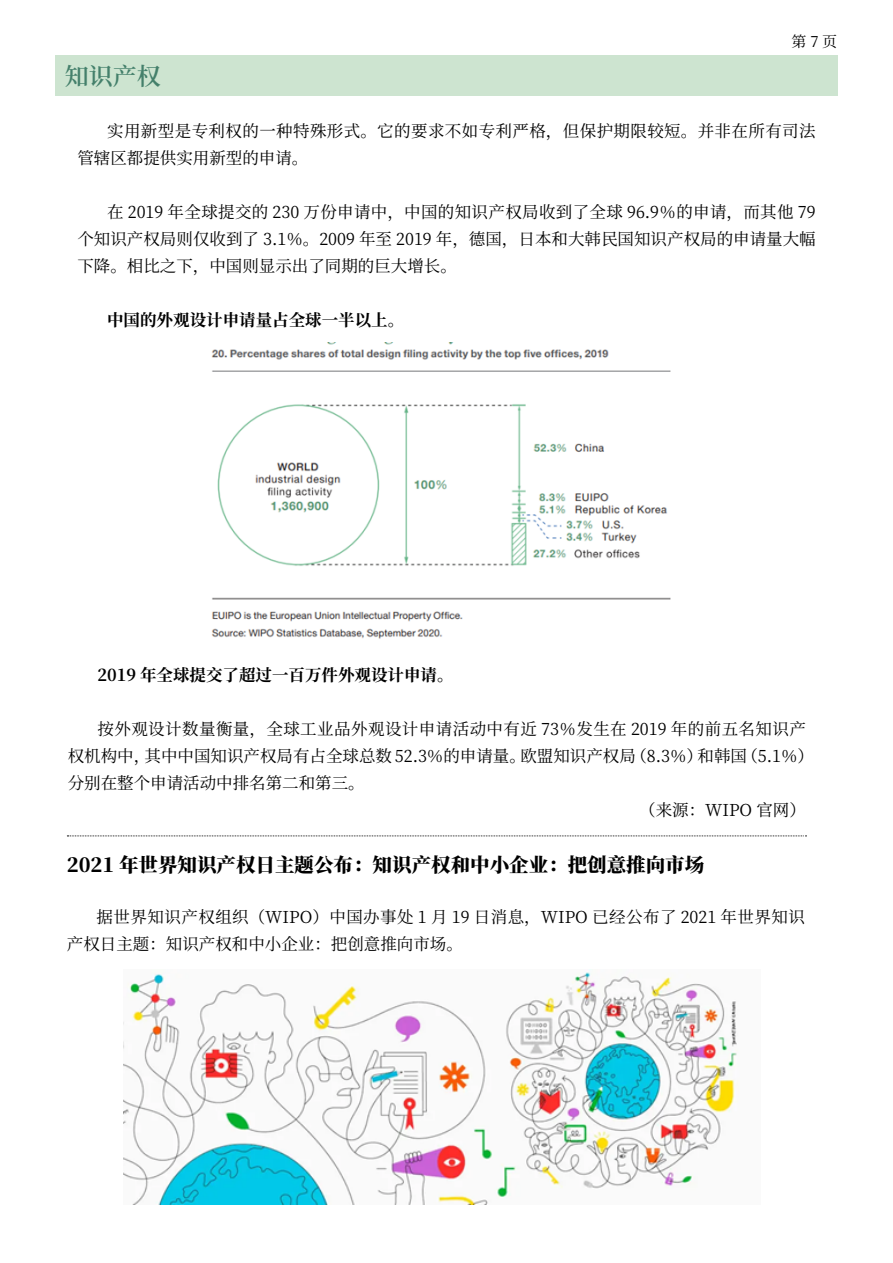
<style>
.page{position:relative;width:893px;height:1263px;background:#fff}
.page>*{position:absolute;margin:0;border:0;box-sizing:border-box;transform-origin:0 0}
.t1{font:600 24px "Source Han Serif CN";color:#44806b}
.t2{font:800 19.5px "Source Han Serif CN";color:#000}
.t3{font:16.5px/27px "Source Han Serif CN";color:#000;text-align:justify}
.t4{font:16.5px/27px "Source Han Serif CN";letter-spacing:.025em;color:#000}
.t5{font:700 16.5px "Source Han Serif CN";color:#000}
.t6{font:15px "Source Han Serif CN";color:#000}
</style>
<div class="page">
<div style="left:55px;top:55px;width:782px;height:41px;background:#cde4d0"></div>
<img style="left:211px;top:342px;width:460px;height:297px">
<img style="left:124px;top:972px;width:614px;height:232px">
<svg style="left:67px;top:835px;width:739px;height:1px"></svg>
<p class="t6" style="left:791px;top:33px;width:47px">第 7 页</p>
<h1 class="t1" style="left:65px;top:62px;width:98px">知识产权</h1>
<p class="t4" style="left:77px;top:118px;width:740px;text-indent:30px">实用新型是专利权的一种特殊形式。它的要求不如专利严格，但保护期限较短。并非在所有司法管辖区都提供实用新型的申请。</p>
<p class="t3" style="left:77px;top:199px;width:740px;text-indent:30px">在 2019 年全球提交的 230 万份申请中，中国的知识产权局收到了全球 96.9％的申请，而其他 79个知识产权局则仅收到了 3.1％。2009 年至 2019 年，德国，日本和大韩民国知识产权局的申请量大幅下降。相比之下，中国则显示出了同期的巨大增长。</p>
<p class="t5" style="left:107px;top:310px;width:299px">中国的外观设计申请量占全球一半以上。</p>
<p class="t5" style="left:97px;top:666px;width:358px">2019 年全球提交了超过一百万件外观设计申请。</p>
<p class="t4" style="left:97px;top:716px;width:710px">按外观设计数量衡量，全球工业品外观设计申请活动中有近 73％发生在 2019 年的前五名知识产</p>
<p class="t3" style="left:68px;top:743px;width:748px">权机构中，其中中国知识产权局有占全球总数 52.3％的申请量。欧盟知识产权局（8.3％）和韩国（5.1％）</p>
<p class="t3" style="left:68px;top:770px;width:298px">分别在整个申请活动中排名第二和第三。</p>
<p class="t3" style="left:639px;top:797px;width:168px">（来源：WIPO 官网）</p>
<p class="t2" style="left:67px;top:853px;width:639px">2021 年世界知识产权日主题公布：知识产权和中小企业：把创意推向市场</p>
<p class="t3" style="left:67px;top:904px;width:740px;text-indent:30px">据世界知识产权组织（WIPO）中国办事处 1 月 19 日消息，WIPO 已经公布了 2021 年世界知识产权日主题：知识产权和中小企业：把创意推向市场。</p>
</div>
